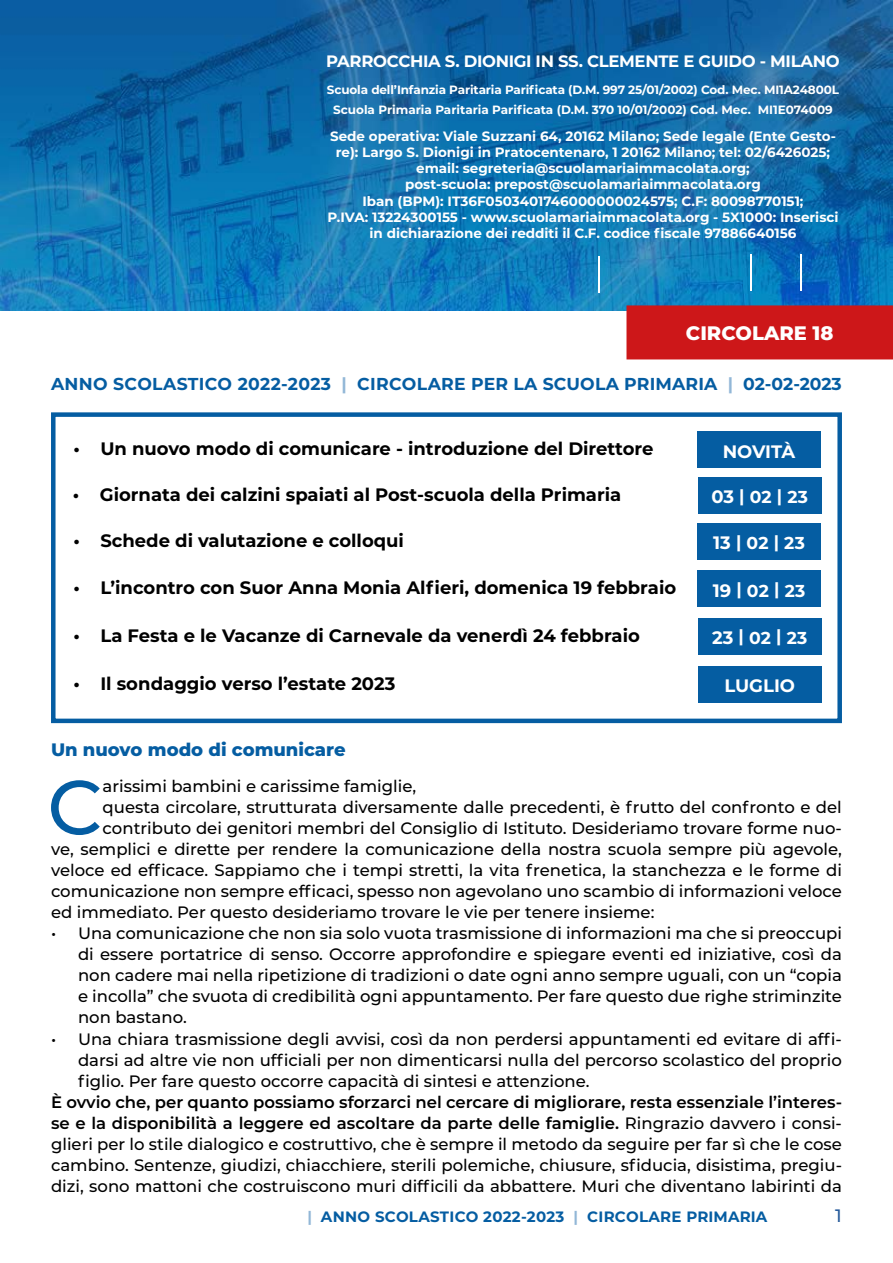
<style>
.page{position:relative;width:893px;height:1263px;background:#fff}
.page>*{position:absolute;margin:0;border:0;box-sizing:border-box;transform-origin:0 0}
.t1{font:500 76.5px "Montserrat";color:#055da2}
.t2{font:800 19.5px "Montserrat";color:#fff}
.t3{font:700 18px "Montserrat";color:#000}
.t4{font:800 18px "Montserrat";color:#055da2}
.t5{font:700 18px "Montserrat";color:#fff}
.t6{font:500 18px "Montserrat";color:#275b9b}
.t7{font:700 17.25px "Montserrat";letter-spacing:.015em;color:#055da2}
.t8{font:700 17.25px "Montserrat";letter-spacing:.005em;color:#fff}
.t9{font:500 16.5px/21px "Montserrat";color:#000;text-align:justify}
.t10{font:700 16.5px "Montserrat";letter-spacing:-.02em;color:#fff}
.t11{font:700 15px "Montserrat";letter-spacing:.02em;color:#055da2}
.t12{font:700 13.5px/16.2px "Montserrat";color:#fff;text-align:center}
.t13{font:700 12px/19.8px "Montserrat";letter-spacing:-.01em;color:#fff;text-align:center}
.s1{color:#92b7d7}
.s2{font-size:18px}
.s3{font-weight:600}
</style>
<div class="page">
<div style="left:51px;top:412px;width:791px;height:311px;border:4px solid #055da2"></div>
<img style="left:0;top:0;width:893px;height:311px">
<div style="left:628px;top:307px;width:263px;height:51px;background:#cd1719"></div>
<div style="left:626px;top:305px;width:267px;height:54px;border:3px solid #cd1719"></div>
<hr style="left:751px;top:255px;width:1px;height:36px;background:#fff">
<hr style="left:598px;top:256px;width:2px;height:36px;background:#fff">
<hr style="left:800px;top:255px;width:2px;height:36px;background:#fff">
<div style="left:697px;top:432px;width:124px;height:36px;background:#055da2"></div>
<div style="left:698px;top:666px;width:123px;height:36px;background:#055da2"></div>
<div style="left:697px;top:523px;width:124px;height:37px;background:#055da2"></div>
<div style="left:697px;top:571px;width:124px;height:36px;background:#055da2"></div>
<div style="left:698px;top:618px;width:123px;height:36px;background:#055da2"></div>
<div style="left:698px;top:477px;width:123px;height:37px;background:#055da2"></div>
<p class="t10" style="left:326px;top:49px;width:515px">PARROCCHIA S. DIONIGI IN SS. CLEMENTE E GUIDO - MILANO</p>
<p class="t13" style="left:327px;top:79px;width:514px">Scuola dell’Infanzia Paritaria Parificata (D.M. 997 25/01/2002) Cod. Mec. MI1A24800L<br>Scuola Primaria Paritaria Parificata (D.M. 370 10/01/2002) Cod. Mec. MI1E074009</p>
<p class="t12" style="left:327px;top:127px;width:513px">Sede operativa: Viale Suzzani 64, 20162 Milano; Sede legale (Ente Gesto&shy;re): Largo S. Dionigi in Pratocentenaro, 1 20162 Milano; tel: 02/6426025; email: segreteria@scuolamariaimmacolata.org;<br>post-scuola: prepost@scuolamariaimmacolata.org<br>Iban (BPM): IT36F0503401746000000024575; C.F: 80098770151;<br>P.IVA: 13224300155 - www.scuolamariaimmacolata.org - 5X1000: Inserisci in dichiarazione dei redditi il C.F. codice fiscale 97886640156</p>
<p class="t2" style="left:686px;top:319px;width:149px">CIRCOLARE 18</p>
<p class="t7" style="left:51px;top:372px;width:792px">ANNO SCOLASTICO 2022-2023 <span class="s1">|</span> CIRCOLARE PER LA SCUOLA PRIMARIA <span class="s1">|</span> 02-02-2023</p>
<p class="t3" style="left:73px;top:436px;width:582px">• Un nuovo modo di comunicare - introduzione del Direttore</p>
<p class="t5" style="left:723px;top:438px;width:74px">NOVITÀ</p>
<p class="t3" style="left:73px;top:482px;width:550px">• Giornata dei calzini spaiati al Post-scuola della Primaria</p>
<p class="t8" style="left:711px;top:485px;width:98px"><span class="s2">03</span> | 02 | 23</p>
<p class="t3" style="left:73px;top:528px;width:332px">• Schede di valutazione e colloqui</p>
<p class="t8" style="left:713px;top:531px;width:93px"><span class="s2">13</span> | 02 | 23</p>
<p class="t8" style="left:713px;top:578px;width:94px"><span class="s2">19</span> | 02 | 23</p>
<p class="t8" style="left:712px;top:625px;width:97px"><span class="s2">23</span> | 02 | 23</p>
<p class="t3" style="left:73px;top:575px;width:604px">• L’incontro con Suor Anna Monia Alfieri, domenica 19 febbraio</p>
<p class="t3" style="left:73px;top:622px;width:568px">• La Festa e le Vacanze di Carnevale da venerdì 24 febbraio</p>
<p class="t3" style="left:73px;top:670px;width:323px">• Il sondaggio verso l’estate 2023</p>
<p class="t5" style="left:724px;top:673px;width:72px">LUGLIO</p>
<p class="t4" style="left:51px;top:737px;width:296px">Un nuovo modo di comunicare</p>
<h1 class="t1" style="left:47px;top:754px;width:57px">C</h1>
<p class="t9" style="left:103px;top:775px;width:315px">arissimi bambini e carissime famiglie,</p>
<p class="t9" style="left:103px;top:796px;width:741px">questa circolare, strutturata diversamente dalle precedenti, è frutto del confronto e del</p>
<p class="t9" style="left:103px;top:817px;width:741px">contributo dei genitori membri del Consiglio di Istituto. Desideriamo trovare forme nuo-</p>
<p class="t9" style="left:51px;top:838px;width:792px">ve, semplici e dirette per rendere la comunicazione della nostra scuola sempre più agevole,</p>
<p class="t9" style="left:51px;top:859px;width:792px">veloce ed efficace. Sappiamo che i tempi stretti, la vita frenetica, la stanchezza e le forme di</p>
<p class="t9" style="left:51px;top:880px;width:792px">comunicazione non sempre efficaci, spesso non agevolano uno scambio di informazioni veloce</p>
<p class="t9" style="left:51px;top:901px;width:605px">ed immediato. Per questo desideriamo trovare le vie per tenere insieme:</p>
<p class="t9" style="left:78px;top:922px;width:765px;text-indent:-27px">• Una comunicazione che non sia solo vuota trasmissione di informazioni ma che si preoccupi di essere portatrice di senso. Occorre approfondire e spiegare eventi ed iniziative, così da non cadere mai nella ripetizione di tradizioni o date ogni anno sempre uguali, con un “copia e incolla” che svuota di credibilità ogni appuntamento. Per fare questo due righe striminzite non bastano.</p>
<p class="t9" style="left:78px;top:1027px;width:765px;text-indent:-27px">• Una chiara trasmissione degli avvisi, così da non perdersi appuntamenti ed evitare di affi&shy;darsi ad altre vie non ufficiali per non dimenticarsi nulla del percorso scolastico del proprio figlio. Per fare questo occorre capacità di sintesi e attenzione.</p>
<p class="t9" style="left:51px;top:1090px;width:792px"><span class="s3">È ovvio che, per quanto possiamo sforzarci nel cercare di migliorare, resta essenziale l’interes&shy;se e la disponibilità a leggere ed ascoltare da parte delle famiglie.</span> Ringrazio davvero i consi&shy;glieri per lo stile dialogico e costruttivo, che è sempre il metodo da seguire per far sì che le cose cambino. Sentenze, giudizi, chiacchiere, sterili polemiche, chiusure, sfiducia, disistima, pregiu&shy;dizi, sono mattoni che costruiscono muri difficili da abbattere. Muri che diventano labirinti da</p>
<p class="t11" style="left:307px;top:1206px;width:462px"><span class="s1">|</span> ANNO SCOLASTICO 2022-2023 <span class="s1">|</span> CIRCOLARE PRIMARIA</p>
<p class="t6" style="left:835px;top:1203px;width:8px">1</p>
</div>
